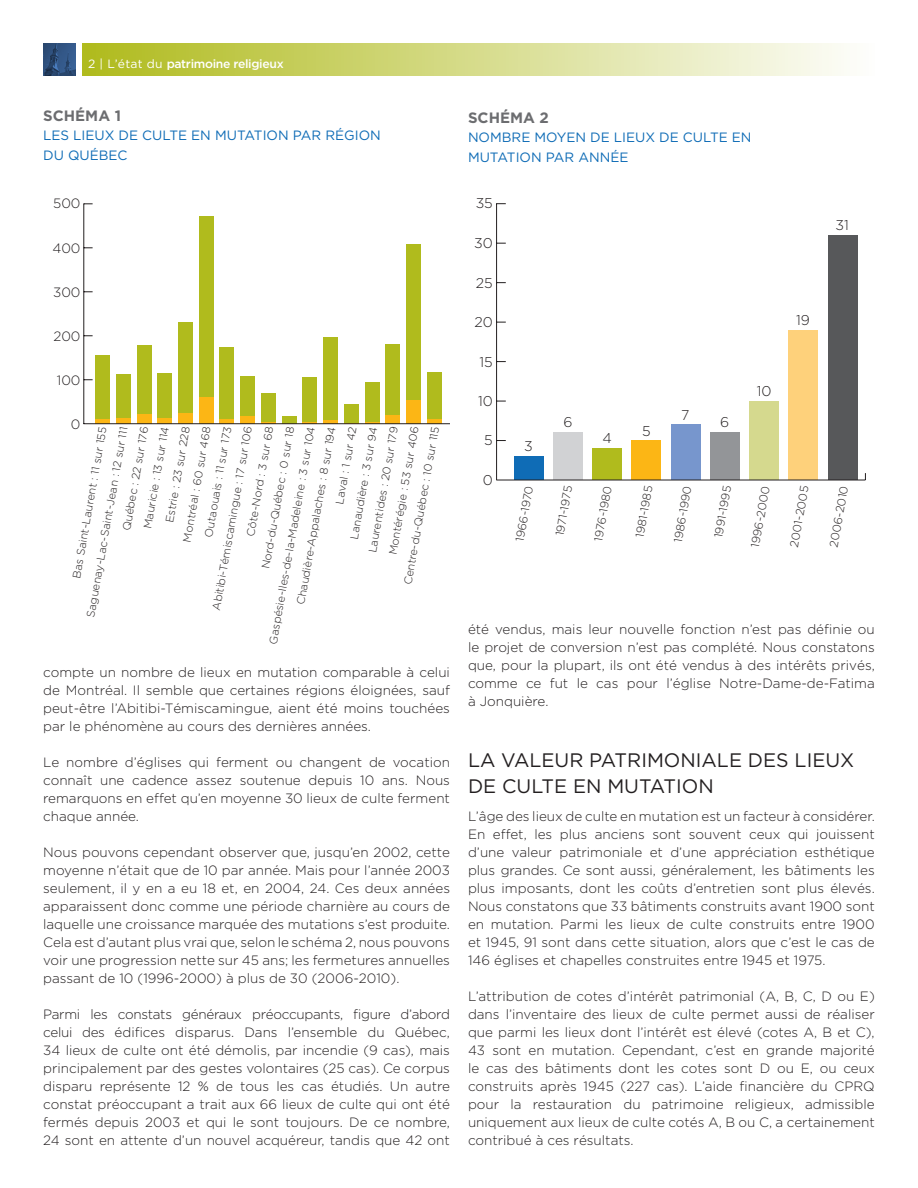
<style>
.page{position:relative;width:918px;height:1188px;background:#fff}
.page>*{position:absolute;margin:0;border:0;box-sizing:border-box;transform-origin:0 0}
.t1{font:19.5px/25.5px "Gotham";color:#231f20}
.t2{font:700 15px "Gotham";color:#6c6d70}
.t3{font:300 14.1px "Gotham";color:#231f20}
.t4{font:300 13.5px/18px "Gotham";color:#231f20;text-align:justify}
.t5{font:13.5px/19.5px "Gotham";color:#0f6cb6}
.t6{font:500 12px "Gotham";letter-spacing:-.025em;color:#fff}
.t7{font:300 11.55px "Gotham";color:#231f20}
.t8{font:300 11.1px/20px "Gotham";color:#231f20}
.s1{font-weight:400}
</style>
<div class="page">
<div style="left:95px;top:355px;width:15px;height:64px;background:#b0bb1d"></div>
<div style="left:116px;top:374px;width:15px;height:44px;background:#b0bb1d"></div>
<div style="left:137px;top:346px;width:15px;height:68px;background:#b0bb1d"></div>
<div style="left:157px;top:373px;width:15px;height:45px;background:#b0bb1d"></div>
<div style="left:178px;top:322px;width:15px;height:91px;background:#b0bb1d"></div>
<div style="left:199px;top:217px;width:15px;height:180px;background:#b0bb1d"></div>
<div style="left:220px;top:347px;width:14px;height:72px;background:#b0bb1d"></div>
<div style="left:240px;top:376px;width:15px;height:40px;background:#b0bb1d"></div>
<div style="left:261px;top:393px;width:15px;height:29px;background:#b0bb1d"></div>
<div style="left:282px;top:416px;width:15px;height:7px;background:#b0bb1d"></div>
<div style="left:302px;top:377px;width:15px;height:45px;background:#b0bb1d"></div>
<div style="left:323px;top:338px;width:15px;height:82px;background:#b0bb1d"></div>
<div style="left:344px;top:405px;width:15px;height:18px;background:#b0bb1d"></div>
<div style="left:365px;top:382px;width:14px;height:40px;background:#b0bb1d"></div>
<div style="left:385px;top:345px;width:15px;height:70px;background:#b0bb1d"></div>
<div style="left:406px;top:244px;width:15px;height:156px;background:#b0bb1d"></div>
<div style="left:427px;top:373px;width:15px;height:46px;background:#b0bb1d"></div>
<hr style="left:95px;top:419px;width:15px;height:4px;background:#fcb615">
<div style="left:116px;top:418px;width:15px;height:5px;background:#fcb615"></div>
<div style="left:137px;top:414px;width:15px;height:9px;background:#fcb615"></div>
<div style="left:157px;top:418px;width:15px;height:5px;background:#fcb615"></div>
<div style="left:178px;top:413px;width:15px;height:10px;background:#fcb615"></div>
<div style="left:199px;top:397px;width:15px;height:26px;background:#fcb615"></div>
<hr style="left:220px;top:419px;width:14px;height:4px;background:#fcb615">
<div style="left:240px;top:416px;width:15px;height:7px;background:#fcb615"></div>
<svg style="left:261px;top:422px;width:15px;height:1px"></svg>
<svg style="left:302px;top:422px;width:15px;height:1px"></svg>
<hr style="left:323px;top:420px;width:15px;height:3px;background:#fcb615">
<svg style="left:365px;top:422px;width:14px;height:1px"></svg>
<div style="left:385px;top:415px;width:15px;height:8px;background:#fcb615"></div>
<div style="left:406px;top:400px;width:15px;height:23px;background:#fcb615"></div>
<hr style="left:427px;top:419px;width:15px;height:4px;background:#fcb615">
<hr style="left:83px;top:203px;width:1px;height:221px;background:#231f20">
<hr style="left:83px;top:423px;width:367px;height:1px;background:#231f20">
<hr style="left:496px;top:204px;width:1px;height:276px;background:#231f20">
<div style="left:828px;top:235px;width:29px;height:245px;background:#57585a"></div>
<div style="left:789px;top:330px;width:29px;height:150px;background:#fed17b"></div>
<div style="left:749px;top:401px;width:30px;height:79px;background:#d5d98e"></div>
<div style="left:710px;top:433px;width:30px;height:47px;background:#939598"></div>
<div style="left:671px;top:425px;width:29px;height:55px;background:#7796cd"></div>
<div style="left:632px;top:441px;width:29px;height:39px;background:#fcb615"></div>
<div style="left:592px;top:448px;width:30px;height:32px;background:#b0bb1d"></div>
<div style="left:553px;top:433px;width:30px;height:47px;background:#d1d2d4"></div>
<div style="left:514px;top:456px;width:30px;height:24px;background:#0f6cb6"></div>
<hr style="left:496px;top:480px;width:369px;height:1px;background:#231f20">
<img style="left:43px;top:43px;width:33px;height:33px">
<div style="left:83px;top:43px;width:792px;height:33px;background:linear-gradient(to right,#afba1c,#fefefc)"></div>
<p class="t6" style="left:88px;top:57px;width:197px"><span class="s1">2 | L’état du</span> patrimoine religieux</p>
<p class="t2" style="left:43px;top:107px;width:79px">SCHÉMA 1</p>
<p class="t5" style="left:43px;top:125px;width:339px">LES LIEUX DE CULTE EN MUTATION PAR RÉGION<br>DU QUÉBEC</p>
<p class="t4" style="left:53px;top:195px;width:29px">500</p>
<p class="t4" style="left:52px;top:239px;width:30px">400</p>
<p class="t4" style="left:53px;top:283px;width:29px">300</p>
<p class="t4" style="left:53px;top:327px;width:29px">200</p>
<p class="t4" style="left:57px;top:371px;width:25px">100</p>
<p class="t4" style="left:71px;top:415px;width:11px">0</p>
<p class="t8" style="left:116px;top:529px;width:107px;rotate:-80deg">Québec : 22 sur 176</p>
<p class="t8" style="left:263px;top:642px;width:222px;rotate:-80deg">Gaspésie-Iles-de-la-Madeleine : 3 sur 104</p>
<p class="t8" style="left:137px;top:527px;width:105px;rotate:-80deg">Mauricie : 13 sur 114</p>
<p class="t8" style="left:290px;top:603px;width:182px;rotate:-80deg">Chaudière-Appalaches : 8 sur 194</p>
<p class="t8" style="left:206px;top:609px;width:188px;rotate:-80deg">Abitibi-Témiscamingue : 17 sur 106</p>
<p class="t8" style="left:378px;top:579px;width:162px;text-indent:27px;rotate:-80deg">Montérégie : 53 sur 406<br>Centre-du-Québec : 10 sur 115</p>
<p class="t8" style="left:198px;top:535px;width:114px;rotate:-80deg">Outaouais : 11 sur 173</p>
<p class="t8" style="left:362px;top:551px;width:129px;rotate:-80deg">Laurentides : 20 sur 179</p>
<p class="t8" style="left:177px;top:540px;width:118px;rotate:-80deg">Montréal : 60 sur 468</p>
<p class="t8" style="left:344px;top:537px;width:115px;rotate:-80deg">Lanaudière : 3 sur 94</p>
<p class="t8" style="left:80px;top:615px;width:195px;rotate:-80deg">Saguenay-Lac-Saint-Jean : 12 sur 111</p>
<p class="t8" style="left:255px;top:567px;width:146px;rotate:-80deg">Nord-du-Québec : 0 sur 18</p>
<p class="t8" style="left:159px;top:520px;width:98px;rotate:-80deg">Estrie : 23 sur 228</p>
<p class="t8" style="left:329px;top:502px;width:80px;rotate:-80deg">Laval : 1 sur 42</p>
<p class="t8" style="left:66px;top:577px;width:155px;rotate:-80deg">Bas Saint-Laurent : 11 sur 155</p>
<p class="t8" style="left:240px;top:535px;width:113px;rotate:-80deg">Côte-Nord : 3 sur 68</p>
<p class="t4" style="left:43px;top:663px;width:408px">compte un nombre de lieux en mutation comparable à celui de Montréal. Il semble que certaines régions éloignées, sauf peut-être l’Abitibi-Témiscamingue, aient été moins touchées par le phénomène au cours des dernières années.</p>
<p class="t4" style="left:43px;top:753px;width:408px">Le nombre d’églises qui ferment ou changent de vocation connaît une cadence assez soutenue depuis 10 ans. Nous remarquons en effet qu’en moyenne 30 lieux de culte ferment chaque année.</p>
<p class="t4" style="left:43px;top:843px;width:408px">Nous pouvons cependant observer que, jusqu’en 2002, cette moyenne n’était que de 10 par année. Mais pour l’année 2003 seulement, il y en a eu 18 et, en 2004, 24. Ces deux années apparaissent donc comme une période charnière au cours de laquelle une croissance marquée des mutations s’est produite.<br>Cela est d’autant plus vrai que, selon le schéma 2, nous pouvons voir une progression nette sur 45 ans; les fermetures annuelles passant de 10 (1996-2000) à plus de 30 (2006-2010).</p>
<p class="t4" style="left:43px;top:1005px;width:408px">Parmi les constats généraux préoccupants, figure d’abord celui des édifices disparus. Dans l’ensemble du Québec, 34 lieux de culte ont été démolis, par incendie (9 cas), mais principalement par des gestes volontaires (25 cas). Ce corpus disparu représente 12 % de tous les cas étudiés. Un autre constat préoccupant a trait aux 66 lieux de culte qui ont été fermés depuis 2003 et qui le sont toujours. De ce nombre, 24 sont en attente d’un nouvel acquéreur, tandis que 42 ont</p>
<p class="t2" style="left:468px;top:109px;width:82px">SCHÉMA 2</p>
<p class="t5" style="left:468px;top:127px;width:285px">NOMBRE MOYEN DE LIEUX DE CULTE EN<br>MUTATION PAR ANNÉE</p>
<p class="t3" style="left:476px;top:196px;width:19px">35</p>
<p class="t3" style="left:474px;top:236px;width:20px">30</p>
<p class="t3" style="left:476px;top:275px;width:18px">25</p>
<p class="t3" style="left:474px;top:315px;width:20px">20</p>
<p class="t3" style="left:479px;top:354px;width:15px">15</p>
<p class="t3" style="left:478px;top:393px;width:16px">10</p>
<p class="t3" style="left:484px;top:432px;width:10px">5</p>
<p class="t3" style="left:483px;top:472px;width:12px">0</p>
<p class="t3" style="left:836px;top:217px;width:15px">31</p>
<p class="t3" style="left:524px;top:439px;width:10px">3</p>
<p class="t3" style="left:563px;top:415px;width:11px">6</p>
<p class="t3" style="left:603px;top:430px;width:11px">4</p>
<p class="t3" style="left:642px;top:423px;width:10px">5</p>
<p class="t3" style="left:681px;top:407px;width:10px">7</p>
<p class="t3" style="left:720px;top:415px;width:11px">6</p>
<p class="t3" style="left:757px;top:383px;width:16px">10</p>
<p class="t3" style="left:796px;top:312px;width:15px">19</p>
<p class="t7" style="left:553px;top:535px;width:52px;rotate:-80deg">1971-1975</p>
<p class="t7" style="left:633px;top:536px;width:54px;rotate:-80deg">1981-1985</p>
<p class="t7" style="left:788px;top:546px;width:64px;rotate:-80deg">2001-2005</p>
<p class="t7" style="left:712px;top:537px;width:54px;rotate:-80deg">1991-1995</p>
<p class="t7" style="left:513px;top:540px;width:58px;rotate:-80deg">1966-1970</p>
<p class="t7" style="left:749px;top:546px;width:64px;rotate:-80deg">1996-2000</p>
<p class="t7" style="left:592px;top:540px;width:58px;rotate:-80deg">1976-1980</p>
<p class="t7" style="left:672px;top:541px;width:59px;rotate:-80deg">1986-1990</p>
<p class="t7" style="left:827px;top:546px;width:64px;rotate:-80deg">2006-2010</p>
<p class="t4" style="left:468px;top:620px;width:408px">été vendus, mais leur nouvelle fonction n’est pas définie ou le projet de conversion n’est pas complété. Nous constatons que, pour la plupart, ils ont été vendus à des intérêts privés, comme ce fut le cas pour l’église Notre-Dame-de-Fatima à Jonquière.</p>
<h1 class="t1" style="left:468px;top:747px;width:388px">LA VALEUR PATRIMONIALE DES LIEUX<br>DE CULTE EN MUTATION</h1>
<p class="t4" style="left:468px;top:807px;width:408px">L’âge des lieux de culte en mutation est un facteur à considérer.<br>En effet, les plus anciens sont souvent ceux qui jouissent d’une valeur patrimoniale et d’une appréciation esthétique plus grandes. Ce sont aussi, généralement, les bâtiments les plus imposants, dont les coûts d’entretien sont plus élevés.<br>Nous constatons que 33 bâtiments construits avant 1900 sont en mutation. Parmi les lieux de culte construits entre 1900 et 1945, 91 sont dans cette situation, alors que c’est le cas de 146 églises et chapelles construites entre 1945 et 1975.</p>
<p class="t4" style="left:468px;top:987px;width:408px">L’attribution de cotes d’intérêt patrimonial (A, B, C, D ou E) dans l’inventaire des lieux de culte permet aussi de réaliser que parmi les lieux dont l’intérêt est élevé (cotes A, B et C), 43 sont en mutation. Cependant, c’est en grande majorité le cas des bâtiments dont les cotes sont D ou E, ou ceux construits après 1945 (227 cas). L’aide financière du CPRQ pour la restauration du patrimoine religieux, admissible uniquement aux lieux de culte cotés A, B ou C, a certainement contribué à ces résultats.</p>
</div>
